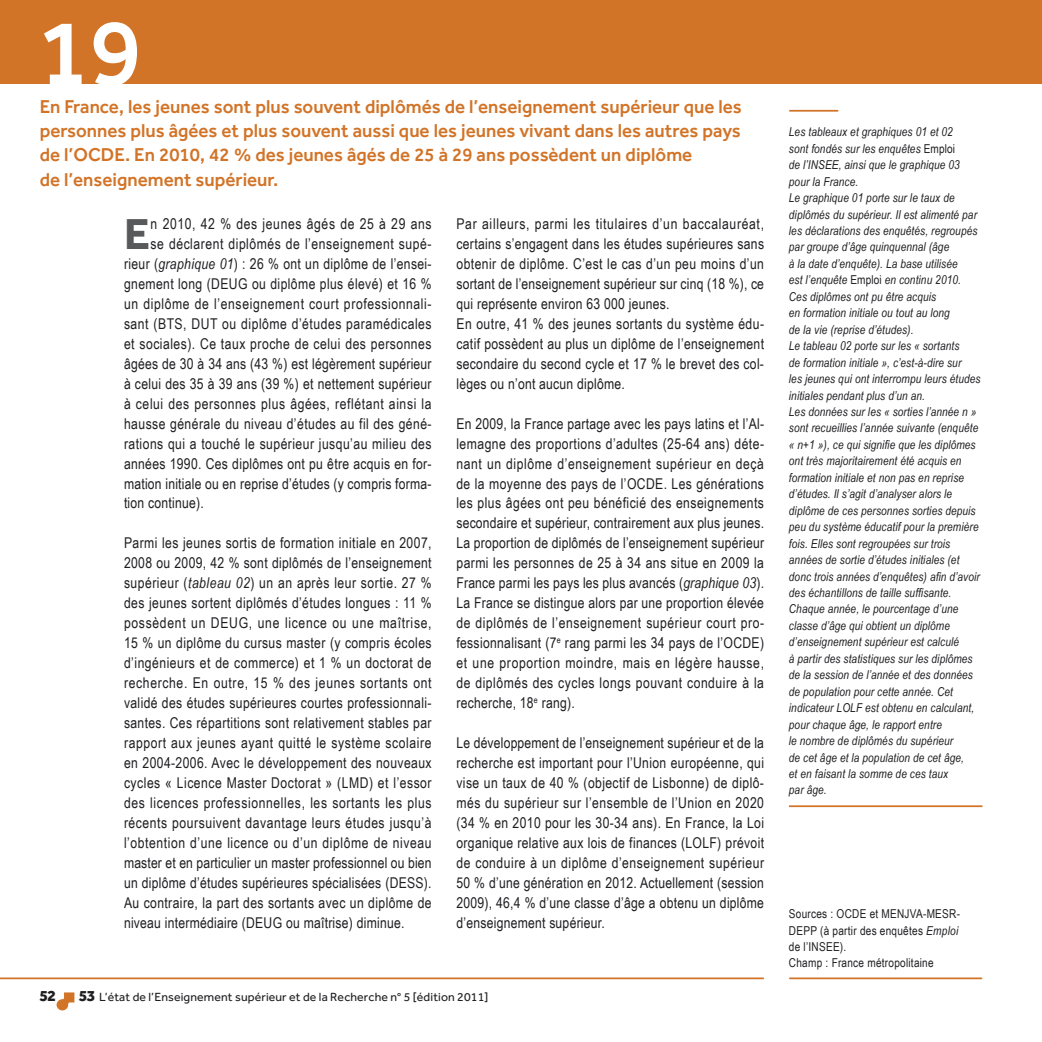
<style>
.page{position:relative;width:1042px;height:1042px;background:#fff}
.page>*{position:absolute;margin:0;border:0;box-sizing:border-box;transform-origin:0 0}
.t1{font:500 96.25px "Effra";color:#fff}
.t2{font:700 44.8px "Effra";color:#58595a}
.t3{font:500 19.25px/24.2px "Effra";color:#d27428}
.t4{font:800 15.75px "Effra";color:#1f1e21}
.t5{font:14.88px/19.9px "Arial Narrow";letter-spacing:.02em;color:#1f1e21;text-align:justify}
.t6{font:14.88px "Arial Narrow";letter-spacing:.04em;color:#1f1e21}
.t7{font:italic 12.25px/16.4px "Arial Narrow";letter-spacing:.01em;color:#1f1e21}
.t8{font:12.25px/16.4px "Arial Narrow";letter-spacing:.02em;color:#1f1e21}
.t9{font:12.25px "Effra";letter-spacing:.01em;color:#1f1e21}
.s1{font-style:italic}
.s2{font-weight:800;font-size:15.75px}
.s3{font-style:normal}
</style>
<div class="page">
<div style="left:0;top:0;width:1042px;height:83px;background:#d27428"></div>
<hr style="left:0;top:977px;width:763px;height:2px;background:#d27428">
<hr style="left:790px;top:977px;width:191px;height:2px;background:#d27428">
<hr style="left:790px;top:110px;width:47px;height:2px;background:#d27428">
<svg style="left:57px;top:992px;width:17px;height:18px"></svg>
<hr style="left:789px;top:805px;width:193px;height:2px;background:#d27428">
<h1 class="t1" style="left:37px;top:-7px;width:106px">19</h1>
<p class="t3" style="left:40px;top:94px;width:704px">En France, les jeunes sont plus souvent diplômés de l’enseignement supérieur que les personnes plus âgées et plus souvent aussi que les jeunes vivant dans les autres pays de l’OCDE. En 2010, 42 % des jeunes âgés de 25 à 29 ans possèdent un diplôme<br>de l’enseignement supérieur.</p>
<h2 class="t2" style="left:124px;top:206px;width:27px">E</h2>
<p class="t6" style="left:151px;top:215px;width:282px">n 2010, 42 % des jeunes âgés de 25 à 29 ans</p>
<p class="t5" style="left:151px;top:234px;width:282px">se déclarent diplômés de l’enseignement supé-</p>
<p class="t5" style="left:124px;top:254px;width:309px">rieur (<span class="s1">graphique 01</span>) : 26 % ont un diplôme de l’ensei-</p>
<p class="t5" style="left:124px;top:274px;width:309px">gnement long (DEUG ou diplôme plus élevé) et 16 %</p>
<p class="t6" style="left:124px;top:295px;width:309px">un diplôme de l’enseignement court professionnali-</p>
<p class="t5" style="left:124px;top:313px;width:309px">sant (BTS, DUT ou diplôme d’études paramédicales</p>
<p class="t5" style="left:124px;top:333px;width:309px">et sociales). Ce taux proche de celui des personnes</p>
<p class="t5" style="left:124px;top:353px;width:309px">âgées de 30 à 34 ans (43 %) est légèrement supérieur</p>
<p class="t5" style="left:124px;top:373px;width:309px">à celui des 35 à 39 ans (39 %) et nettement supérieur</p>
<p class="t6" style="left:124px;top:395px;width:309px">à celui des personnes plus âgées, reflétant ainsi la</p>
<p class="t5" style="left:124px;top:413px;width:309px">hausse générale du niveau d’études au fil des géné-</p>
<p class="t5" style="left:124px;top:433px;width:309px">rations qui a touché le supérieur jusqu’au milieu des</p>
<p class="t5" style="left:124px;top:453px;width:309px">années 1990. Ces diplômes ont pu être acquis en for-</p>
<p class="t5" style="left:124px;top:473px;width:309px">mation initiale ou en reprise d’études (y compris forma-</p>
<p class="t5" style="left:124px;top:493px;width:81px">tion continue).</p>
<p class="t5" style="left:124px;top:533px;width:309px">Parmi les jeunes sortis de formation initiale en 2007, 2008 ou 2009, 42 % sont diplômés de l’enseignement supérieur (<span class="s1">tableau 02</span>) un an après leur sortie. 27 % des jeunes sortent diplômés d’études longues : 11 % possèdent un DEUG, une licence ou une maîtrise, 15 % un diplôme du cursus master (y compris écoles d’ingénieurs et de commerce) et 1 % un doctorat de recherche. En outre, 15 % des jeunes sortants ont validé des études supérieures courtes professionnali&shy;santes. Ces répartitions sont relativement stables par rapport aux jeunes ayant quitté le système scolaire en 2004-2006. Avec le développement des nouveaux cycles « Licence Master Doctorat » (LMD) et l’essor des licences professionnelles, les sortants les plus récents poursuivent davantage leurs études jusqu’à l’obtention d’une licence ou d’un diplôme de niveau master et en particulier un master professionnel ou bien un diplôme d’études supérieures spécialisées (DESS).<br>Au contraire, la part des sortants avec un diplôme de niveau intermédiaire (DEUG ou maîtrise) diminue.</p>
<p class="t5" style="left:456px;top:214px;width:309px;text-align:left">Par ailleurs, parmi les titulaires d’un baccalauréat, certains s’engagent dans les études supérieures sans obtenir de diplôme. C’est le cas d’un peu moins d’un sortant de l’enseignement supérieur sur cinq (18 %), ce qui représente environ 63 000 jeunes.<br>En outre, 41 % des jeunes sortants du système édu&shy;catif possèdent au plus un diplôme de l’enseignement secondaire du second cycle et 17 % le brevet des col&shy;lèges ou n’ont aucun diplôme.</p>
<p class="t5" style="left:456px;top:413px;width:309px">En 2009, la France partage avec les pays latins et l’Al&shy;lemagne des proportions d’adultes (25-64 ans) déte&shy;nant un diplôme d’enseignement supérieur en deçà de la moyenne des pays de l’OCDE. Les générations les plus âgées ont peu bénéficié des enseignements secondaire et supérieur, contrairement aux plus jeunes.<br>La proportion de diplômés de l’enseignement supérieur parmi les personnes de 25 à 34 ans situe en 2009 la France parmi les pays les plus avancés (<span class="s1">graphique 03</span>).<br>La France se distingue alors par une proportion élevée de diplômés de l’enseignement supérieur court pro&shy;fessionnalisant (7<sup>e</sup> rang parmi les 34 pays de l’OCDE) et une proportion moindre, mais en légère hausse, de diplômés des cycles longs pouvant conduire à la recherche, 18<sup>e</sup> rang).</p>
<p class="t5" style="left:456px;top:732px;width:309px">Le développement de l’enseignement supérieur et de la recherche est important pour l’Union européenne, qui vise un taux de 40 % (objectif de Lisbonne) de diplô&shy;més du supérieur sur l’ensemble de l’Union en 2020 (34 % en 2010 pour les 30-34 ans). En France, la Loi organique relative aux lois de finances (LOLF) prévoit de conduire à un diplôme d’enseignement supérieur 50 % d’une génération en 2012. Actuellement (session 2009), 46,4 % d’une classe d’âge a obtenu un diplôme d’enseignement supérieur.</p>
<p class="t4" style="left:40px;top:986px;width:18px">52</p>
<p class="t9" style="left:79px;top:989px;width:411px"><span class="s2">53</span> L’état de l’Enseignement supérieur et de la Recherche n° 5 [édition 2011]</p>
<p class="t7" style="left:789px;top:124px;width:193px">Les tableaux et graphiques 01 et 02<br>sont fondés sur les enquêtes <span class="s3">Emploi<br></span>de l’INSEE, ainsi que le graphique 03 pour la France.<br>Le graphique 01 porte sur le taux de diplômés du supérieur. Il est alimenté par les déclarations des enquêtés, regroupés par groupe d’âge quinquennal (âge<br>à la date d’enquête). La base utilisée<br>est l’enquête <span class="s3">Emploi</span> en continu 2010.<br>Ces diplômes ont pu être acquis<br>en formation initiale ou tout au long<br>de la vie (reprise d’études).<br>Le tableau 02 porte sur les « sortants<br>de formation initiale », c’est-à-dire sur<br>les jeunes qui ont interrompu leurs études initiales pendant plus d’un an.<br>Les données sur les « sorties l’année n » sont recueillies l’année suivante (enquête « n+1 »), ce qui signifie que les diplômes ont très majoritairement été acquis en formation initiale et non pas en reprise d’études. Il s’agit d’analyser alors le diplôme de ces personnes sorties depuis peu du système éducatif pour la première fois. Elles sont regroupées sur trois années de sortie d’études initiales (et donc trois années d’enquêtes) afin d’avoir des échantillons de taille suffisante.<br>Chaque année, le pourcentage d’une classe d’âge qui obtient un diplôme d’enseignement supérieur est calculé<br>à partir des statistiques sur les diplômes de la session de l’année et des données de population pour cette année. Cet indicateur LOLF est obtenu en calculant, pour chaque âge, le rapport entre<br>le nombre de diplômés du supérieur<br>de cet âge et la population de cet âge,<br>et en faisant la somme de ces taux<br>par âge.</p>
<p class="t8" style="left:789px;top:905px;width:173px">Sources : OCDE et MENJVA-MESR-<br>DEPP (à partir des enquêtes <span class="s1">Emploi </span>de l’INSEE).<br>Champ : France métropolitaine</p>
</div>
